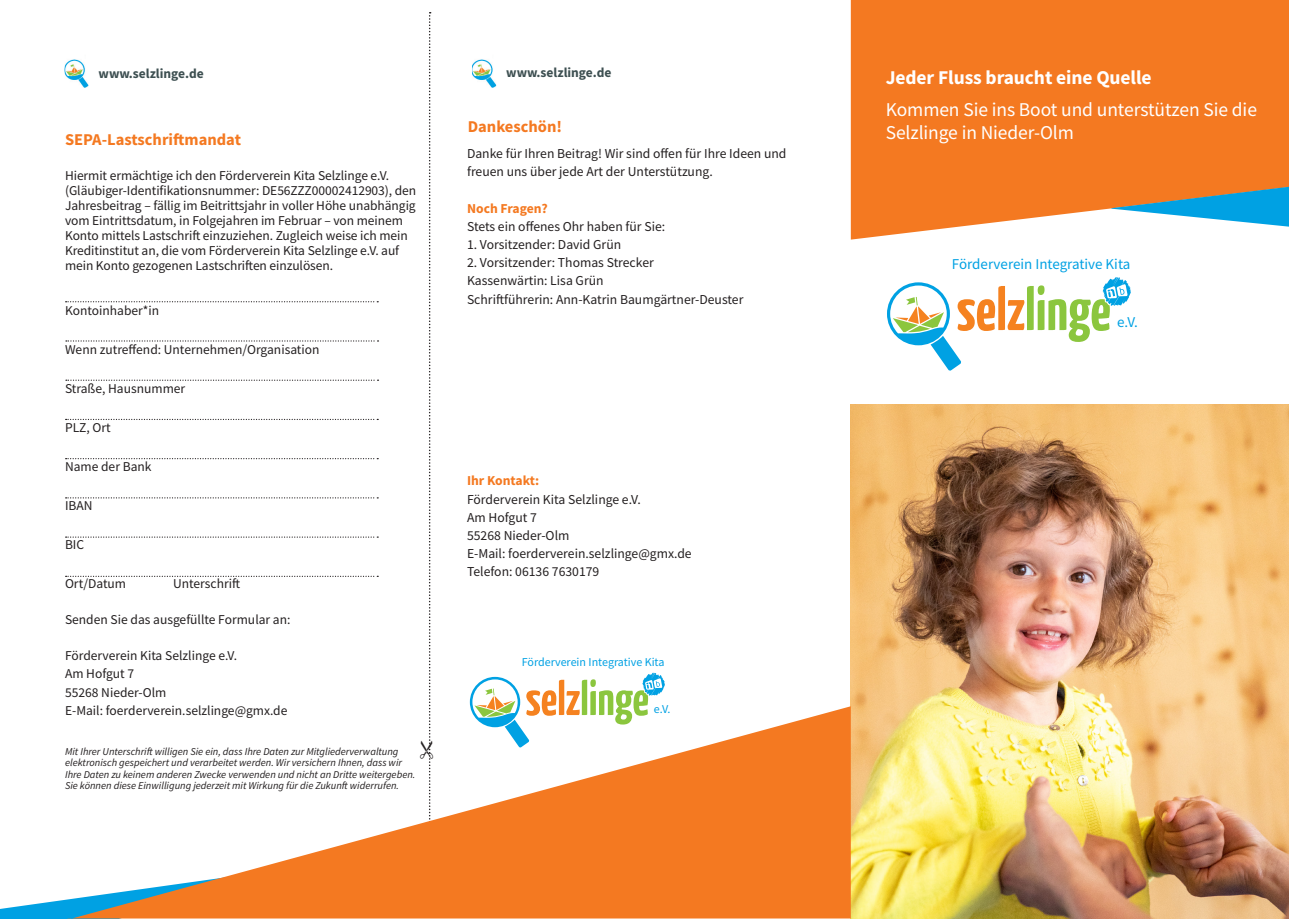
<style>
.page{position:relative;width:1289px;height:919px;background:#fff}
.page>*{position:absolute;margin:0;border:0;box-sizing:border-box;transform-origin:0 0}
.t1{font:19.5px/23.4px "Source Sans Pro";letter-spacing:-.005em;color:#fff}
.t2{font:700 19.5px "Source Sans Pro";letter-spacing:-.005em;color:#fff}
.t3{font:700 16.5px "Source Sans Pro";color:#f47921}
.t4{font:15px "Source Sans Pro";color:#00a1e3}
.t5{font:13.65px/18.1px "Source Sans Pro";color:#231f20}
.t6{font:700 13.65px "Source Sans Pro";color:#f47921}
.t7{font:13.5px/15px "Source Sans Pro";letter-spacing:-.005em;color:#231f20}
.t8{font:700 13.5px "Source Sans Pro";color:#3d4f51}
.t9{font:12px "Source Sans Pro";color:#00a1e3}
.t10{font:italic 10.5px/11.2px "Source Sans Pro";color:#231f20}
</style>
<div class="page">
<img style="left:850px;top:404px;width:438px;height:514px">
<svg style="left:850px;top:0;width:438px;height:239px;fill:#f47921"></svg>
<svg style="left:1111px;top:187px;width:177px;height:40px"></svg>
<img style="left:472px;top:59px;width:24px;height:29px">
<img style="left:64px;top:59px;width:25px;height:29px">
<svg style="left:66px;top:340px;width:312px;height:1px"></svg>
<svg style="left:66px;top:379px;width:312px;height:2px"></svg>
<svg style="left:66px;top:419px;width:312px;height:1px"></svg>
<svg style="left:66px;top:458px;width:312px;height:1px"></svg>
<svg style="left:66px;top:536px;width:312px;height:1px"></svg>
<svg style="left:66px;top:575px;width:312px;height:2px"></svg>
<svg style="left:66px;top:301px;width:312px;height:1px"></svg>
<svg style="left:66px;top:497px;width:312px;height:1px"></svg>
<svg style="left:0;top:899px;width:68px;height:19px"></svg>
<svg style="left:68px;top:706px;width:782px;height:212px;fill:#f47921"></svg>
<svg style="left:887px;top:277px;width:243px;height:93px"></svg>
<svg style="left:470px;top:672px;width:195px;height:75px"></svg>
<svg style="left:420px;top:12px;width:13px;height:894px"></svg>
<p class="t8" style="left:99px;top:64px;width:107px">www.selzlinge.de</p>
<p class="t3" style="left:65px;top:128px;width:177px">SEPA-Lastschriftmandat</p>
<p class="t7" style="left:65px;top:168px;width:353px">Hiermit ermächtige ich den Förderverein Kita Selzlinge e.V. (Gläubiger-Identifikationsnummer: DE56ZZZ00002412903), den Jahresbeitrag – fällig im Beitrittsjahr in voller Höhe unabhängig vom Eintrittsdatum, in Folgejahren im Februar – von meinem Konto mittels Lastschrift einzuziehen. Zugleich weise ich mein Kreditinstitut an, die vom Förderverein Kita Selzlinge e.V. auf mein Konto gezogenen Lastschriften einzulösen.</p>
<p class="t7" style="left:65px;top:303px;width:96px">Kontoinhaber*in</p>
<p class="t7" style="left:65px;top:342px;width:256px">Wenn zutreffend: Unternehmen/Organisation</p>
<p class="t7" style="left:65px;top:381px;width:122px">Straße, Hausnummer</p>
<p class="t7" style="left:65px;top:420px;width:47px">PLZ, Ort</p>
<p class="t7" style="left:65px;top:459px;width:88px">Name der Bank</p>
<p class="t7" style="left:65px;top:498px;width:29px">IBAN</p>
<p class="t7" style="left:65px;top:537px;width:21px">BIC</p>
<p class="t7" style="left:65px;top:576px;width:63px">Ort/Datum</p>
<p class="t7" style="left:173px;top:576px;width:68px">Unterschrift</p>
<p class="t7" style="left:65px;top:612px;width:227px">Senden Sie das ausgefüllte Formular an:</p>
<p class="t7" style="left:65px;top:647px;width:224px;line-height:18px">Förderverein Kita Selzlinge e.V.<br>Am Hofgut 7<br>55268 Nieder-Olm<br>E-Mail: foerderverein.selzlinge@gmx.de</p>
<p class="t10" style="left:65px;top:745px;width:352px">Mit Ihrer Unterschrift willigen Sie ein, dass Ihre Daten zur Mitgliederverwaltung elektronisch gespeichert und verarbeitet werden. Wir versichern Ihnen, dass wir Ihre Daten zu keinem anderen Zwecke verwenden und nicht an Dritte weitergeben.<br>Sie können diese Einwilligung jederzeit mit Wirkung für die Zukunft widerrufen.</p>
<p class="t8" style="left:506px;top:63px;width:107px">www.selzlinge.de</p>
<p class="t3" style="left:468px;top:115px;width:96px">Dankeschön!</p>
<p class="t5" style="left:467px;top:144px;width:321px">Danke für Ihren Beitrag! Wir sind offen für Ihre Ideen und freuen uns über jede Art der Unterstützung.</p>
<p class="t6" style="left:467px;top:199px;width:82px">Noch Fragen?</p>
<p class="t5" style="left:467px;top:217px;width:200px">Stets ein offenes Ohr haben für Sie:</p>
<p class="t5" style="left:467px;top:235px;width:156px">1. Vorsitzender: David Grün</p>
<p class="t5" style="left:467px;top:253px;width:278px">2. Vorsitzender: Thomas Strecker<br>Kassenwärtin: Lisa Grün<br>Schriftführerin: Ann-Katrin Baumgärtner-Deuster</p>
<p class="t6" style="left:467px;top:471px;width:74px">Ihr Kontakt:</p>
<p class="t5" style="left:467px;top:490px;width:226px">Förderverein Kita Selzlinge e.V.<br>Am Hofgut 7<br>55268 Nieder-Olm<br>E-Mail: foerderverein.selzlinge@gmx.de<br>Telefon: 06136 7630179</p>
<p class="t9" style="left:521px;top:654px;width:144px">Förderverein Integrative Kita</p>
<p class="t9" style="left:654px;top:701px;width:18px">e.V.</p>
<h1 class="t2" style="left:885px;top:64px;width:267px">Jeder Fluss braucht eine Quelle</h1>
<h1 class="t1" style="left:885px;top:97px;width:373px">Kommen Sie ins Boot und unterstützen Sie die<br>Selzlinge in Nieder-Olm</h1>
<p class="t4" style="left:951px;top:254px;width:180px">Förderverein Integrative Kita</p>
<p class="t4" style="left:1117px;top:313px;width:22px">e.V.</p>
</div>
